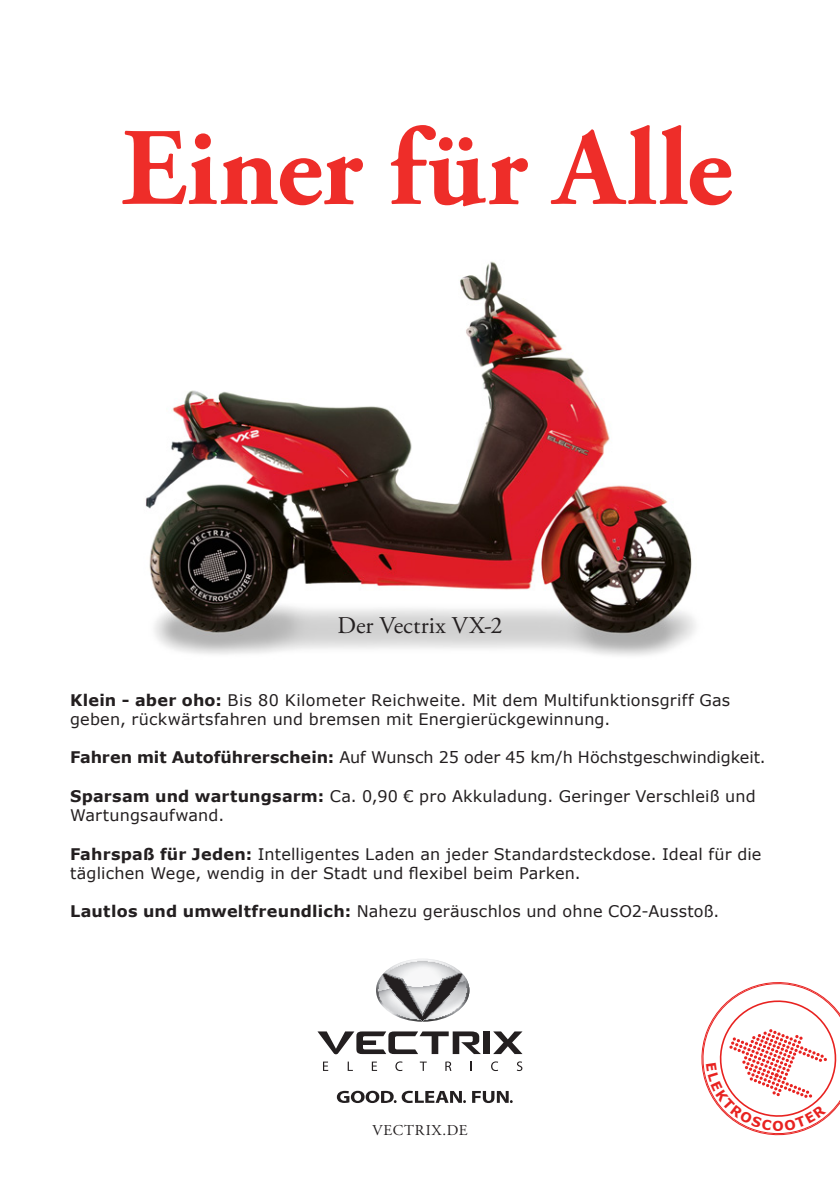
<style>
.page{position:relative;width:840px;height:1191px;background:#fff}
.page>*{position:absolute;margin:0;border:0;box-sizing:border-box;transform-origin:0 0}
.t1{font:700 110px "Adobe Garamond Pro";letter-spacing:.005em;color:#ee2d29}
.t2{font:24px "Adobe Garamond Pro";letter-spacing:.005em;color:#231f20}
.t3{font:16px/19.2px "Verdana";letter-spacing:.01em;color:#231f20}
.t4{font:15px "Adobe Garamond Pro";letter-spacing:.06em;color:#231f20}
.s1{font-weight:700}
</style>
<div class="page">
<img style="left:145px;top:261px;width:551px;height:395px">
<img style="left:376px;top:959px;width:93px;height:62px">
<svg style="left:336px;top:1090px;width:129px;height:13px"></svg>
<svg style="left:472px;top:1091px;width:40px;height:12px"></svg>
<div style="left:483px;top:1031px;width:7px;height:23px;background:#231f20"></div>
<svg style="left:317px;top:1031px;width:163px;height:23px"></svg>
<svg style="left:493px;top:1031px;width:29px;height:23px"></svg>
<svg style="left:323px;top:1061px;width:5px;height:10px"></svg>
<svg style="left:347px;top:1061px;width:5px;height:10px"></svg>
<svg style="left:371px;top:1061px;width:6px;height:10px"></svg>
<svg style="left:395px;top:1061px;width:7px;height:10px"></svg>
<svg style="left:419px;top:1061px;width:7px;height:10px"></svg>
<svg style="left:445px;top:1061px;width:6px;height:10px"></svg>
<svg style="left:491px;top:1061px;width:7px;height:10px"></svg>
<svg style="left:516px;top:1061px;width:6px;height:10px"></svg>
<svg style="left:701px;top:982px;width:138px;height:154px"></svg>
<p class="t1" style="left:121px;top:105px;width:612px">Einer für Alle</p>
<p class="t2" style="left:337px;top:611px;width:167px">Der Vectrix VX-2</p>
<p class="t3" style="left:70px;top:690px;width:661px"><span class="s1">Klein - aber oho:</span> Bis 80 Kilometer Reichweite. Mit dem Multifunktionsgriff Gas geben, rückwärtsfahren und bremsen mit Energierückgewinnung.</p>
<p class="t3" style="left:70px;top:747px;width:696px"><span class="s1">Fahren mit Autoführerschein:</span> Auf Wunsch 25 oder 45 km/h Höchstgeschwindigkeit.</p>
<p class="t3" style="left:70px;top:786px;width:686px"><span class="s1">Sparsam und wartungsarm:</span> Ca. 0,90 € pro Akkuladung. Geringer Verschleiß und<br>Wartungsaufwand.</p>
<p class="t3" style="left:70px;top:843px;width:692px"><span class="s1">Fahrspaß für Jeden:</span> Intelligentes Laden an jeder Standardsteckdose. Ideal für die täglichen Wege, wendig in der Stadt und flexibel beim Parken.</p>
<p class="t3" style="left:70px;top:901px;width:650px"><span class="s1">Lautlos und umweltfreundlich:</span> Nahezu geräuschlos und ohne CO2-Ausstoß.</p>
<p class="t4" style="left:372px;top:1120px;width:97px">VECTRIX.DE</p>
</div>
